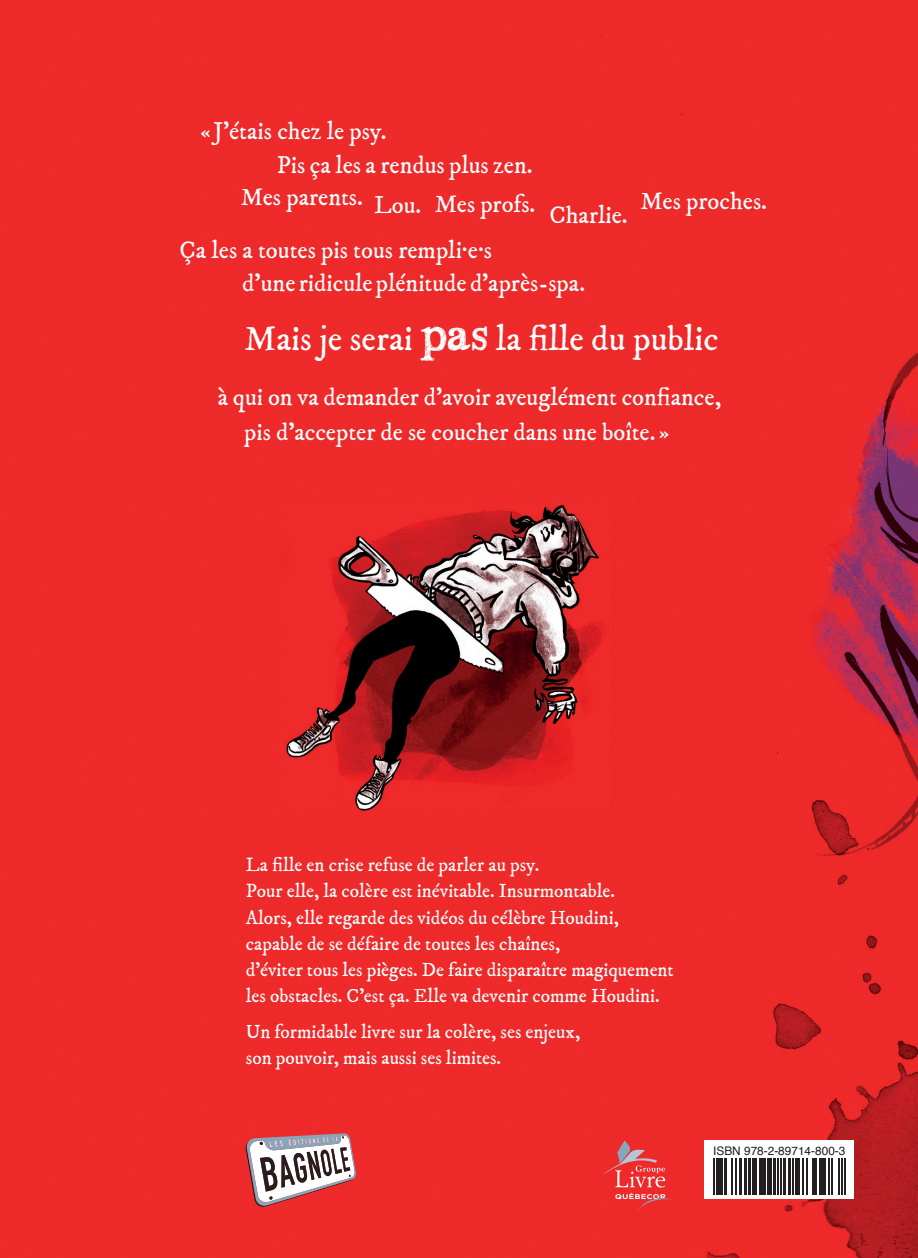
<style>
.page{position:relative;width:918px;height:1258px;background:#fff}
.page>*{position:absolute;margin:0;border:0;box-sizing:border-box;transform-origin:0 0}
.t1{font:35px "IM FELL DW Pica Roman";color:#fff}
.t2{font:24.5px/33.2px "IM FELL DW Pica Roman";color:#fff}
.t3{font:19.25px/26.2px "IM FELL DW Pica Roman";color:#fff}
.t4{font:11.9px "Helvetica";color:#231f20}
.s1{font-family:"Hand TIMES";font-size:49px}
</style>
<div class="page">
<div style="left:0;top:0;width:917px;height:1257px;background:#ee292a"></div>
<svg style="left:603px;top:1140px;width:68px;height:69px;background:#e84446"></svg>
<div style="left:704px;top:1140px;width:149px;height:58px;background:#fff"></div>
<svg style="left:714px;top:1158px;width:129px;height:36px"></svg>
<hr style="left:712px;top:1158px;width:2px;height:36px;background:#231f20">
<hr style="left:715px;top:1158px;width:2px;height:36px;background:#231f20">
<hr style="left:718px;top:1158px;width:4px;height:36px;background:#231f20">
<hr style="left:723px;top:1158px;width:3px;height:36px;background:#231f20">
<hr style="left:731px;top:1158px;width:1px;height:36px;background:#231f20">
<hr style="left:735px;top:1158px;width:1px;height:36px;background:#231f20">
<hr style="left:739px;top:1158px;width:3px;height:36px;background:#231f20">
<hr style="left:743px;top:1158px;width:3px;height:36px;background:#231f20">
<hr style="left:747px;top:1158px;width:3px;height:36px;background:#231f20">
<div style="left:751px;top:1158px;width:5px;height:36px;background:#231f20"></div>
<hr style="left:758px;top:1158px;width:2px;height:36px;background:#231f20">
<hr style="left:761px;top:1158px;width:4px;height:36px;background:#231f20">
<hr style="left:767px;top:1158px;width:4px;height:36px;background:#231f20">
<hr style="left:772px;top:1158px;width:3px;height:36px;background:#231f20">
<hr style="left:776px;top:1158px;width:2px;height:36px;background:#231f20">
<hr style="left:779px;top:1158px;width:2px;height:36px;background:#231f20">
<hr style="left:782px;top:1158px;width:3px;height:36px;background:#231f20">
<hr style="left:788px;top:1158px;width:2px;height:36px;background:#231f20">
<hr style="left:792px;top:1158px;width:1px;height:36px;background:#231f20">
<div style="left:794px;top:1158px;width:5px;height:36px;background:#231f20"></div>
<hr style="left:801px;top:1158px;width:2px;height:36px;background:#231f20">
<hr style="left:806px;top:1158px;width:1px;height:36px;background:#231f20">
<svg style="left:811px;top:1158px;width:4px;height:36px"></svg>
<hr style="left:818px;top:1158px;width:2px;height:36px;background:#231f20">
<hr style="left:821px;top:1158px;width:4px;height:36px;background:#231f20">
<hr style="left:828px;top:1158px;width:1px;height:36px;background:#231f20">
<hr style="left:831px;top:1158px;width:1px;height:36px;background:#231f20">
<hr style="left:838px;top:1158px;width:1px;height:36px;background:#231f20">
<hr style="left:840px;top:1158px;width:2px;height:36px;background:#231f20">
<hr style="left:843px;top:1158px;width:2px;height:36px;background:#231f20">
<svg style="left:246px;top:1133px;width:109px;height:73px"></svg>
<img style="left:281px;top:502px;width:331px;height:311px">
<p class="t2" style="left:276px;top:115px;width:257px;text-indent:-76px">«J’étais chez le psy.<br>Pis ça les a rendus plus zen.</p>
<p class="t2" style="left:240px;top:187px;width:296px">Mes parents. Lou. Mes profs.</p>
<p class="t2" style="left:549px;top:199px;width:80px">Charlie.</p>
<p class="t2" style="left:242px;top:233px;width:344px;text-indent:-63px">Ça les a toutes pis tous rempli·e·s<br>d’une ridicule plénitude d’après-spa.</p>
<p class="t2" style="left:640px;top:185px;width:128px">Mes proches.</p>
<h1 class="t1" style="left:244px;top:317px;width:475px">Mais je serai <span class="s1">pas</span> la fille du public</h1>
<p class="t2" style="left:217px;top:380px;width:505px">à qui on va demander d’avoir aveuglément confiance,</p>
<p class="t2" style="left:244px;top:415px;width:427px">pis d’accepter de se coucher dans une boîte. »</p>
<p class="t3" style="left:246px;top:851px;width:429px">La fille en crise refuse de parler au psy.<br>Pour elle, la colère est inévitable. Insurmontable.<br>Alors, elle regarde des vidéos du célèbre Houdini, capable de se défaire de toutes les chaînes,<br>d’éviter tous les pièges. De faire disparaître magiquement les obstacles. C’est ça. Elle va devenir comme Houdini.</p>
<p class="t3" style="left:246px;top:1018px;width:335px">Un formidable livre sur la colère, ses enjeux, son pouvoir, mais aussi ses limites.</p>
<p class="t4" style="left:712px;top:1140px;width:134px">ISBN 978-2-89714-800-3</p>
</div>
